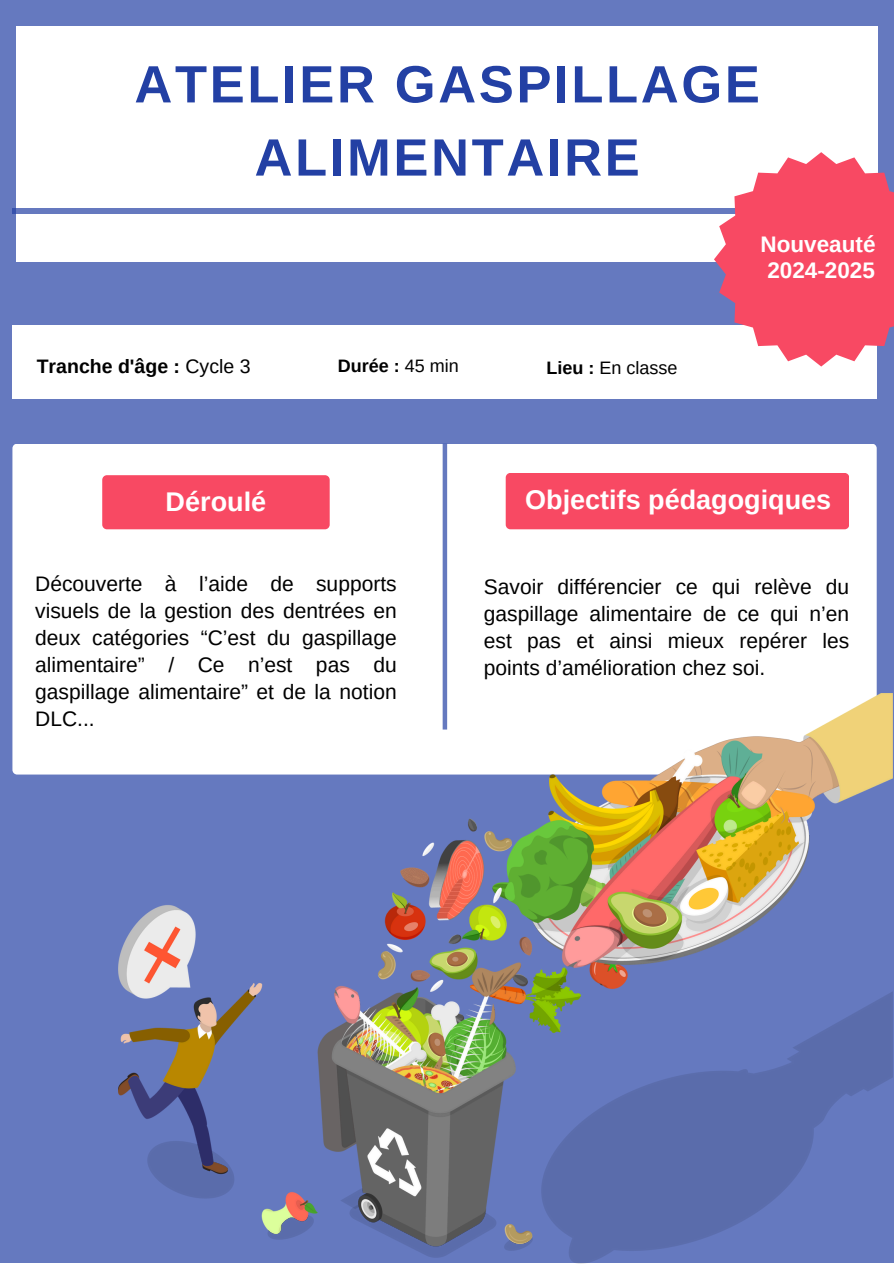
<style>
.page{position:relative;width:894px;height:1264px;background:#fff}
.page>*{position:absolute;margin:0;border:0;box-sizing:border-box;transform-origin:0 0}
.t1{font:700 52.5px/73.2px "Arimo";letter-spacing:.05em;color:#2340a4;text-align:center}
.t2{font:700 27px "Arimo";color:#fff}
.t3{font:700 22.5px/25.8px "Arimo";color:#fff;text-align:center}
.t4{font:21px/27px "Arimo";color:#000;text-align:justify}
.t5{font:700 19.5px "Arimo";color:#000}
.t6{font:18px "Arimo";color:#000}
.t7{font:700 18px "Arimo";color:#000}
.s1{font-weight:400}
.s2{font-weight:700}
</style>
<div class="page">
<div style="left:0;top:0;width:893px;height:1262px;background:#6579bf"></div>
<div style="left:16px;top:26px;width:861px;height:235px;background:#fff"></div>
<div style="left:12px;top:208px;width:864px;height:6px;background:#6579bf"></div>
<div style="left:12px;top:325px;width:864px;height:73px;background:#fff"></div>
<div style="left:12px;top:444px;width:864px;height:330px;background:#fff"></div>
<div style="left:102px;top:475px;width:227px;height:54px;background:#f84963"></div>
<div style="left:505px;top:473px;width:343px;height:56px;background:#f84963"></div>
<img style="left:119px;top:693px;width:773px;height:570px">
<div style="left:442px;top:443px;width:5px;height:286px;background:#6579bf"></div>
<svg style="left:713px;top:152px;width:180px;height:214px"></svg>
<p class="t1" style="left:134px;top:48px;width:626px">ATELIER GASPILLAGE<br>ALIMENTAIRE</p>
<p class="t5" style="left:37px;top:355px;width:215px">Tranche d'âge : <span class="s1">Cycle 3</span></p>
<h2 class="t7" style="left:337px;top:355px;width:123px">Durée : <span class="s1">45 min</span></h2>
<h4 class="t6" style="left:546px;top:357px;width:132px"><span class="s2">Lieu :</span> En classe</h4>
<h3 class="t3" style="left:760px;top:231px;width:116px">Nouveauté<br>2024-2025</h3>
<p class="t2" style="left:166px;top:486px;width:102px">Déroulé</p>
<h2 class="t2" style="left:525px;top:484px;width:307px">Objectifs pédagogiques</h2>
<h4 class="t4" style="left:35px;top:569px;width:363px">Découverte à l’aide de supports visuels de la gestion des dentrées en deux catégories “C’est du gaspillage alimentaire” / Ce n’est pas du gaspillage alimentaire” et de la notion DLC...</h4>
<p class="t4" style="left:483px;top:573px;width:367px">Savoir différencier ce qui relève du gaspillage alimentaire de ce qui n’en est pas et ainsi mieux repérer les points d’amélioration chez soi.</p>
</div>
